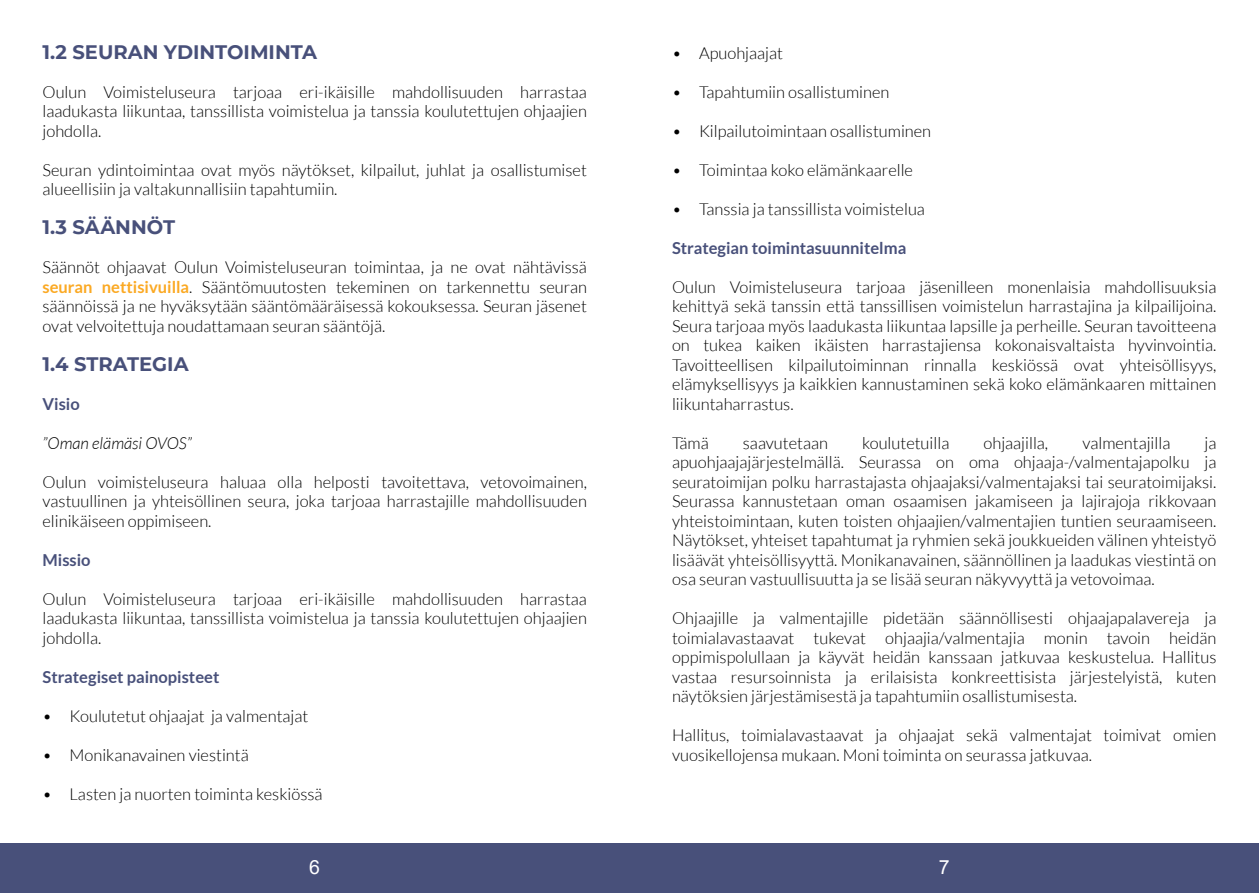
<style>
.page{position:relative;width:1259px;height:893px;background:#fff}
.page>*{position:absolute;margin:0;border:0;box-sizing:border-box;transform-origin:0 0}
.t1{font:700 19.5px "Montserrat";color:#48507a}
.t2{font:19.5px "Arial";color:#fff}
.t3{font:300 16.5px/19.5px "Lato";color:#000;text-align:justify}
.t4{font:700 16.5px "Lato";color:#48507a}
.t5{font:italic 300 16.5px "Lato";color:#000}
.s1{font-weight:700;color:#fba923}
</style>
<div class="page">
<div style="left:0;top:843px;width:1259px;height:50px;background:#48507a"></div>
<p class="t1" style="left:43px;top:40px;width:276px">1.2 SEURAN YDINTOIMINTA</p>
<p class="t3" style="left:43px;top:83px;width:546px">Oulun Voimisteluseura tarjoaa eri-ikäisille mahdollisuuden harrastaa laadukasta liikuntaa, tanssillista voimistelua ja tanssia koulutettujen ohjaajien johdolla.</p>
<p class="t3" style="left:43px;top:161px;width:546px">Seuran ydintoimintaa ovat myös näytökset, kilpailut, juhlat ja osallistumiset alueellisiin ja valtakunnallisiin tapahtumiin.</p>
<p class="t1" style="left:43px;top:215px;width:134px">1.3 SÄÄNNÖT</p>
<p class="t3" style="left:43px;top:258px;width:546px">Säännöt ohjaavat Oulun Voimisteluseuran toimintaa, ja ne ovat nähtävissä <span class="s1">seuran nettisivuilla</span>. Sääntömuutosten tekeminen on tarkennettu seuran säännöissä ja ne hyväksytään sääntömääräisessä kokouksessa. Seuran jäsenet ovat velvoitettuja noudattamaan seuran sääntöjä.</p>
<p class="t1" style="left:43px;top:352px;width:148px">1.4 STRATEGIA</p>
<p class="t4" style="left:43px;top:396px;width:39px">Visio</p>
<p class="t5" style="left:43px;top:435px;width:151px">”Oman elämäsi OVOS”</p>
<p class="t3" style="left:43px;top:473px;width:546px">Oulun voimisteluseura haluaa olla helposti tavoitettava, vetovoimainen, vastuullinen ja yhteisöllinen seura, joka tarjoaa harrastajille mahdollisuuden elinikäiseen oppimiseen.</p>
<p class="t4" style="left:43px;top:552px;width:50px">Missio</p>
<p class="t3" style="left:43px;top:590px;width:546px">Oulun Voimisteluseura tarjoaa eri-ikäisille mahdollisuuden harrastaa laadukasta liikuntaa, tanssillista voimistelua ja tanssia koulutettujen ohjaajien johdolla.</p>
<p class="t4" style="left:43px;top:669px;width:178px">Strategiset painopisteet</p>
<p class="t3" style="left:43px;top:707px;width:267px">• Koulutetut ohjaajat ja valmentajat</p>
<p class="t3" style="left:43px;top:746px;width:208px">• Monikanavainen viestintä</p>
<p class="t3" style="left:43px;top:785px;width:281px">• Lasten ja nuorten toiminta keskiössä</p>
<p class="t3" style="left:672px;top:44px;width:112px">• Apuohjaajat</p>
<p class="t3" style="left:672px;top:83px;width:219px">• Tapahtumiin osallistuminen</p>
<p class="t3" style="left:672px;top:122px;width:261px">• Kilpailutoimintaan osallistuminen</p>
<p class="t3" style="left:672px;top:161px;width:242px">• Toimintaa koko elämänkaarelle</p>
<p class="t3" style="left:672px;top:200px;width:254px">• Tanssia ja tanssillista voimistelua</p>
<p class="t4" style="left:672px;top:240px;width:236px">Strategian toimintasuunnitelma</p>
<p class="t3" style="left:672px;top:278px;width:546px">Oulun Voimisteluseura tarjoaa jäsenilleen monenlaisia mahdollisuuksia kehittyä sekä tanssin että tanssillisen voimistelun harrastajina ja kilpailijoina.<br>Seura tarjoaa myös laadukasta liikuntaa lapsille ja perheille. Seuran tavoitteena on tukea kaiken ikäisten harrastajiensa kokonaisvaltaista hyvinvointia.<br>Tavoitteellisen kilpailutoiminnan rinnalla keskiössä ovat yhteisöllisyys, elämyksellisyys ja kaikkien kannustaminen sekä koko elämänkaaren mittainen liikuntaharrastus.</p>
<p class="t3" style="left:672px;top:434px;width:38px">Tämä</p>
<p class="t3" style="left:743px;top:434px;width:87px">saavutetaan</p>
<p class="t3" style="left:862px;top:434px;width:89px">koulutetuilla</p>
<p class="t3" style="left:983px;top:434px;width:66px">ohjaajilla,</p>
<p class="t3" style="left:1082px;top:434px;width:90px">valmentajilla</p>
<p class="t3" style="left:672px;top:434px;width:546px;text-indent:532px">ja apuohjaajajärjestelmällä. Seurassa on oma ohjaaja-/valmentajapolku ja seuratoimijan polku harrastajasta ohjaajaksi/valmentajaksi tai seuratoimijaksi.<br>Seurassa kannustetaan oman osaamisen jakamiseen ja lajirajoja rikkovaan yhteistoimintaan, kuten toisten ohjaajien/valmentajien tuntien seuraamiseen.<br>Näytökset, yhteiset tapahtumat ja ryhmien sekä joukkueiden välinen yhteistyö lisäävät yhteisöllisyyttä. Monikanavainen, säännöllinen ja laadukas viestintä on osa seuran vastuullisuutta ja se lisää seuran näkyvyyttä ja vetovoimaa.</p>
<p class="t3" style="left:672px;top:609px;width:546px">Ohjaajille ja valmentajille pidetään säännöllisesti ohjaajapalavereja ja toimialavastaavat tukevat ohjaajia/valmentajia monin tavoin heidän oppimispolullaan ja käyvät heidän kanssaan jatkuvaa keskustelua. Hallitus vastaa resursoinnista ja erilaisista konkreettisista järjestelyistä, kuten näytöksien järjestämisestä ja tapahtumiin osallistumisesta.</p>
<p class="t3" style="left:672px;top:726px;width:546px">Hallitus, toimialavastaavat ja ohjaajat sekä valmentajat toimivat omien vuosikellojensa mukaan. Moni toiminta on seurassa jatkuvaa.</p>
<p class="t2" style="left:309px;top:860px;width:12px">6</p>
<p class="t2" style="left:939px;top:860px;width:12px">7</p>
</div>
